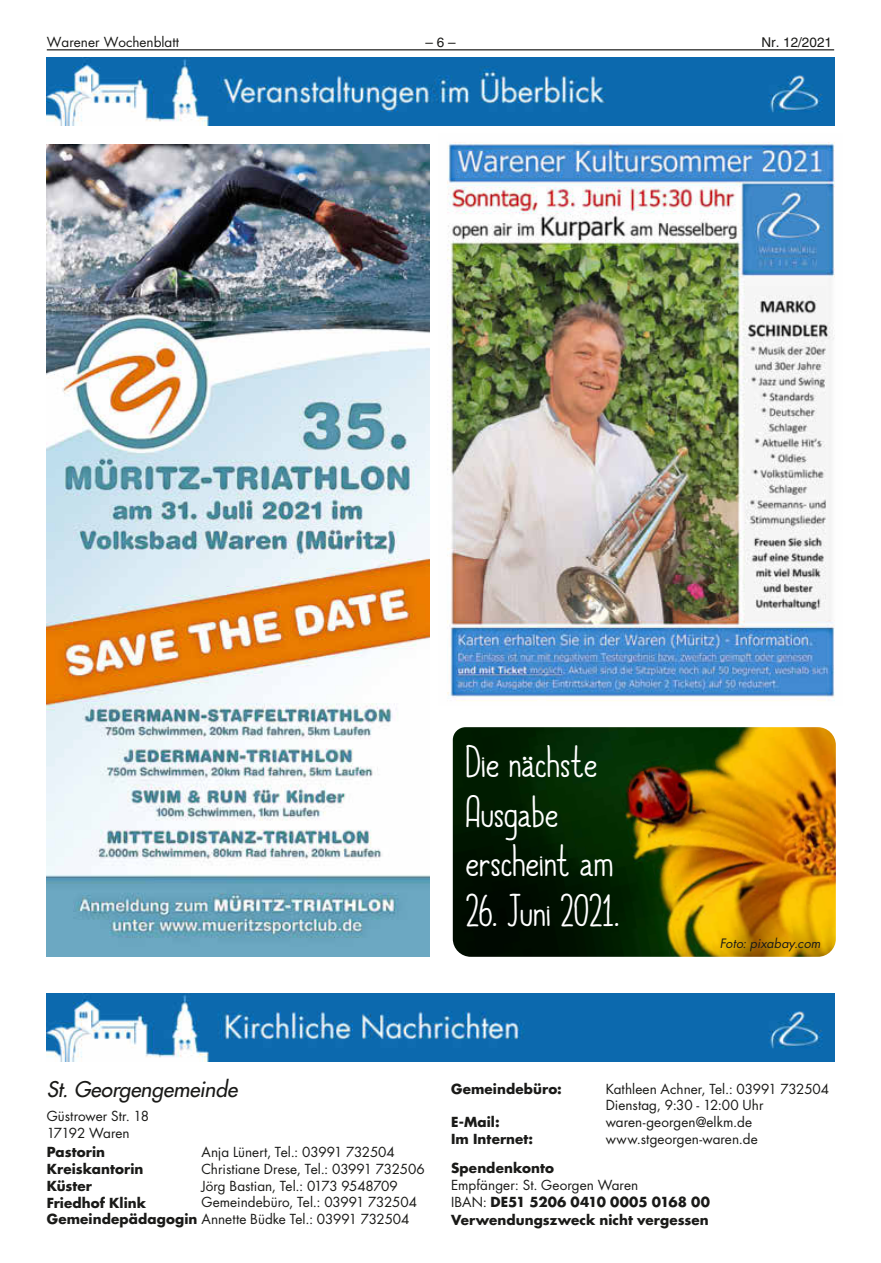
<style>
.page{position:relative;width:881px;height:1263px;background:#fff}
.page>*{position:absolute;margin:0;border:0;box-sizing:border-box;transform-origin:0 0}
.t1{font:42px/49.5px "Always Together";letter-spacing:-.005em;color:#fff}
.t2{font:italic 21px "Futura LT";letter-spacing:-.005em;color:#1a1a18}
.t3{font:13.5px/16.8px "Futura LT";color:#1a1a18}
.t4{font:700 13.5px/17.2px "Futura LT";letter-spacing:.005em;color:#1a1a18}
.t5{font:13.5px "Helvetica LT";color:#1a1a18}
.t6{font:italic 12.6px "Futura LT";letter-spacing:.01em;color:#1a1a18}
.s1{font-weight:700}
.s2{font-weight:400}
</style>
<div class="page">
<hr style="left:47px;top:49px;width:786px;height:1px;background:#1a1a18">
<img style="left:47px;top:57px;width:786px;height:68px">
<img style="left:47px;top:145px;width:382px;height:811px">
<img style="left:447px;top:142px;width:388px;height:559px">
<img style="left:47px;top:994px;width:786px;height:68px">
<img style="left:452px;top:727px;width:383px;height:230px">
<p class="t3" style="left:47px;top:33px;width:133px">Warener Wochenblatt</p>
<p class="t5" style="left:425px;top:34px;width:32px">– 6 –</p>
<p class="t5" style="left:761px;top:34px;width:72px">Nr. 12/2021</p>
<h1 class="t1" style="left:465px;top:736px;width:149px">Die nächste<br>Ausgabe erscheint am</h1>
<h1 class="t1" style="left:465px;top:885px;width:155px">26. Juni 2021.</h1>
<p class="t6" style="left:719px;top:936px;width:102px">Foto: pixabay.com</p>
<h2 class="t2" style="left:47px;top:1076px;width:192px">St. Georgengemeinde</h2>
<p class="t3" style="left:47px;top:1108px;width:104px;line-height:16.2px">Güstrower Str. 18<br>17192 Waren</p>
<p class="t4" style="left:47px;top:1143px;width:60px">Pastorin</p>
<p class="t3" style="left:201px;top:1144px;width:195px">Anja Lünert, Tel.: 03991 732504</p>
<p class="t4" style="left:47px;top:1160px;width:98px">Kreiskantorin</p>
<p class="t3" style="left:201px;top:1160px;width:225px">Christiane Drese, Tel.: 03991 732506</p>
<p class="t4" style="left:47px;top:1177px;width:47px">Küster</p>
<p class="t3" style="left:201px;top:1177px;width:198px">Jörg Bastian, Tel.: 0173 9548709</p>
<p class="t4" style="left:47px;top:1194px;width:101px">Friedhof Klink</p>
<p class="t3" style="left:47px;top:1194px;width:371px;text-indent:154px">Gemeindebüro, Tel.: 03991 732504<br><span class="s1">Gemeindepädagogin</span> Annette Büdke Tel.: 03991 732504</p>
<p class="t4" style="left:451px;top:1080px;width:112px">Gemeindebüro:</p>
<p class="t3" style="left:605px;top:1080px;width:225px">Kathleen Achner, Tel.: 03991 732504<br>Dienstag, 9:30 - 12:00 Uhr</p>
<p class="t4" style="left:451px;top:1113px;width:50px">E-Mail:</p>
<p class="t3" style="left:605px;top:1113px;width:148px">waren-georgen@elkm.de</p>
<p class="t4" style="left:451px;top:1130px;width:84px">Im Internet:</p>
<p class="t3" style="left:605px;top:1130px;width:153px">www.stgeorgen-waren.de</p>
<p class="t4" style="left:451px;top:1159px;width:104px">Spendenkonto</p>
<p class="t4" style="left:451px;top:1176px;width:260px"><span class="s2">Empfänger: St. Georgen Waren<br>IBAN:</span> DE51 5206 0410 0005 0168 00<br>Verwendungszweck nicht vergessen</p>
</div>
